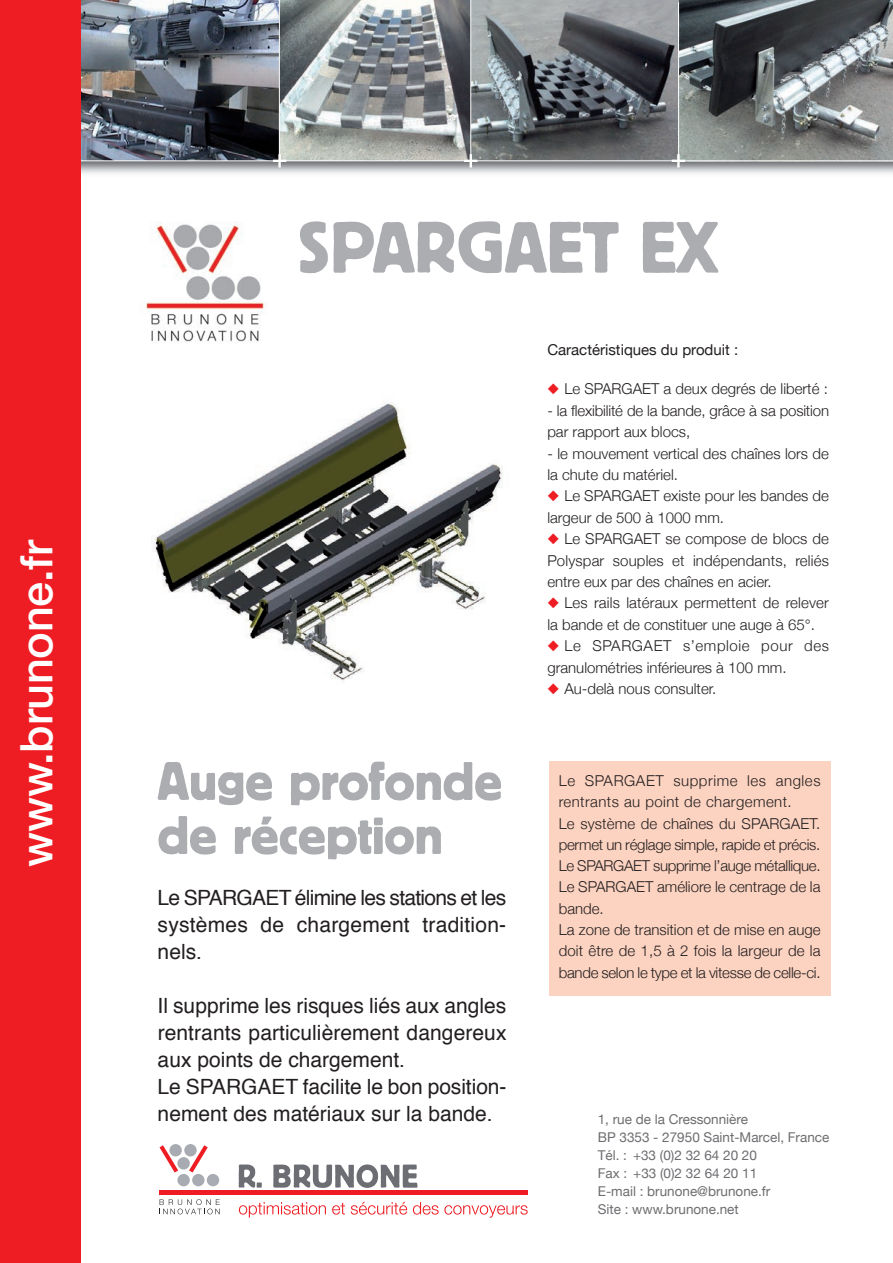
<style>
.page{position:relative;width:893px;height:1263px;background:#fff}
.page>*{position:absolute;margin:0;border:0;box-sizing:border-box;transform-origin:0 0}
.t1{font:72px "Block BE";color:#acadb1}
.t2{font:54px/54px "Block BE";color:#acadb1}
.t3{font:500 45px "Helvetica Neue";letter-spacing:-.005em;color:#fff}
.t4{font:21px/27px "Helvetica";color:#231f20;text-align:justify}
.t5{font:300 15px/21.3px "Helvetica Neue";color:#231f20}
.t6{font:15px "Helvetica Neue";color:#231f20}
.t7{font:300 15px "Helvetica Neue";letter-spacing:.04em;color:#231f20}
.t8{font:13.5px/18px "Helvetica Neue";color:#6c6d70}
</style>
<div class="page">
<img style="left:81px;top:0;width:198px;height:161px">
<svg style="left:679px;top:0;width:214px;height:161px;background:#6d7273"></svg>
<svg style="left:471px;top:0;width:208px;height:161px;background:#6b6f73"></svg>
<svg style="left:280px;top:0;width:190px;height:161px;background:#929698"></svg>
<svg style="left:672px;top:154px;width:13px;height:14px"></svg>
<hr style="left:4px;top:161px;width:889px;height:1px;background:#fff">
<hr style="left:678px;top:2px;width:1px;height:157px;background:#fff">
<svg style="left:273px;top:154px;width:13px;height:14px"></svg>
<svg style="left:464px;top:154px;width:13px;height:14px"></svg>
<hr style="left:279px;top:0;width:1px;height:165px;background:#fff">
<div style="left:0;top:0;width:81px;height:1263px;background:#ee1d23"></div>
<img style="left:152px;top:403px;width:351px;height:278px">
<div style="left:549px;top:761px;width:282px;height:235px;background:#fcd2c0"></div>
<div style="left:177px;top:1174px;width:13px;height:12px;background:#a8acb2;border-radius:50%"></div>
<div style="left:192px;top:1174px;width:13px;height:12px;background:#a8acb2;border-radius:50%"></div>
<div style="left:207px;top:1174px;width:12px;height:12px;background:#a8acb2;border-radius:50%"></div>
<svg style="left:160px;top:1144px;width:52px;height:33px"></svg>
<hr style="left:160px;top:1191px;width:368px;height:4px;background:#ee1d23">
<svg style="left:239px;top:1164px;width:23px;height:23px"></svg>
<svg style="left:273px;top:1164px;width:144px;height:24px"></svg>
<svg style="left:239px;top:1202px;width:87px;height:16px"></svg>
<svg style="left:332px;top:1203px;width:13px;height:11px"></svg>
<svg style="left:351px;top:1202px;width:56px;height:12px"></svg>
<svg style="left:413px;top:1202px;width:115px;height:16px"></svg>
<svg style="left:160px;top:1199px;width:60px;height:15px"></svg>
<img style="left:145px;top:222px;width:120px;height:120px">
<h3 class="t3" style="left:9px;top:866px;width:329px;rotate:-90deg">www.brunone.fr</h3>
<h1 class="t1" style="left:298px;top:221px;width:421px">SPARGAET EX</h1>
<h2 class="t2" style="left:158px;top:756px;width:346px">Auge profonde de réception</h2>
<h3 class="t4" style="left:158px;top:884px;width:350px">Le SPARGAET élimine les stations et les systèmes de chargement tradition&shy;nels.</h3>
<h3 class="t4" style="left:158px;top:993px;width:350px;text-align:left">Il supprime les risques liés aux angles rentrants particulièrement dangereux aux points de chargement.<br>Le SPARGAET facilite le bon position&shy;nement des matériaux sur la bande.</h3>
<p class="t6" style="left:547px;top:341px;width:192px">Caractéristiques du produit :</p>
<p class="t5" style="left:564px;top:378px;width:265px">Le SPARGAET a deux degrés de liberté :</p>
<p class="t5" style="left:547px;top:400px;width:283px">- la flexibilité de la bande, grâce à sa position par rapport aux blocs,</p>
<p class="t5" style="left:547px;top:442px;width:283px">- le mouvement vertical des chaînes lors de la chute du matériel.</p>
<p class="t5" style="left:547px;top:485px;width:283px;text-indent:17px">Le SPARGAET existe pour les bandes de largeur de 500 à 1000 mm.</p>
<p class="t5" style="left:547px;top:528px;width:283px;text-align:justify;text-indent:17px">Le SPARGAET se compose de blocs de Polyspar souples et indépendants, reliés entre eux par des chaînes en acier.</p>
<p class="t5" style="left:564px;top:592px;width:266px">Les rails latéraux permettent de relever</p>
<p class="t5" style="left:547px;top:613px;width:269px">la bande et de constituer une auge à 65°.</p>
<p class="t7" style="left:564px;top:637px;width:266px">Le SPARGAET s’emploie pour des</p>
<p class="t5" style="left:547px;top:656px;width:241px">granulométries inférieures à 100 mm.</p>
<p class="t5" style="left:564px;top:678px;width:153px">Au-delà nous consulter.</p>
<p class="t5" style="left:559px;top:770px;width:263px">Le SPARGAET supprime les angles rentrants au point de chargement.<br>Le système de chaînes du SPARGAET. permet un réglage simple, rapide et précis.<br>Le SPARGAET supprime l’auge métallique.<br>Le SPARGAET améliore le centrage de la bande.<br>La zone de transition et de mise en auge doit être de 1,5 à 2 fois la largeur de la bande selon le type et la vitesse de celle-ci.</p>
<p class="t8" style="left:598px;top:1110px;width:233px">1, rue de la Cressonnière<br>BP 3353 - 27950 Saint-Marcel, France<br>Tél. : +33 (0)2 32 64 20 20<br>Fax : +33 (0)2 32 64 20 11<br>E-mail : brunone@brunone.fr<br>Site : www.brunone.net</p>
</div>
